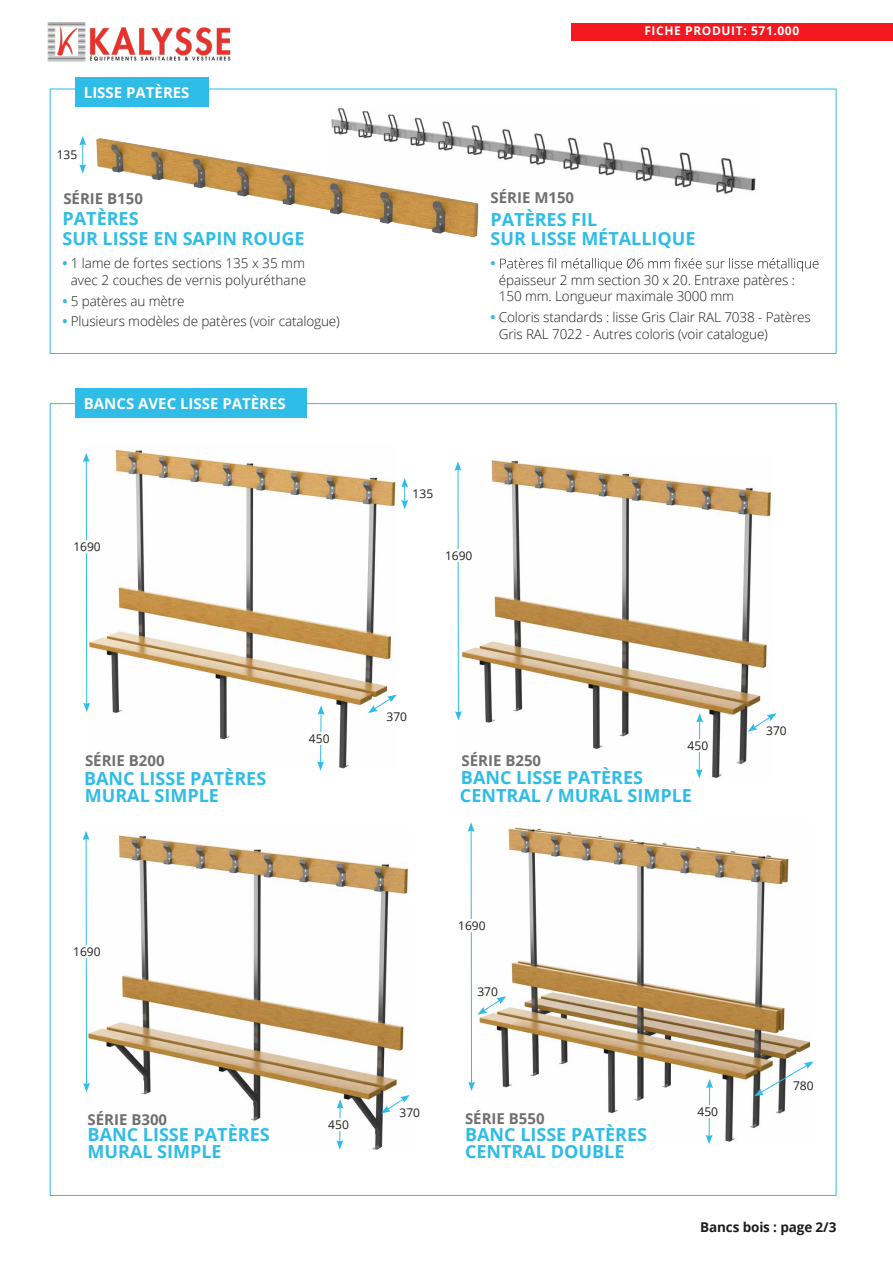
<style>
.page{position:relative;width:893px;height:1263px;background:#fff}
.page>*{position:absolute;margin:0;border:0;box-sizing:border-box;transform-origin:0 0}
.t1{font:700 18px/16.5px "Open Sans";color:#2fbce6}
.t2{font:700 15px "Open Sans";color:#706f6f}
.t3{font:700 15px "Open Sans";color:#fff}
.t4{font:300 13.5px/16.5px "Open Sans";letter-spacing:-.01em;color:#1d1d1b}
.t5{font:700 13.5px "Open Sans";letter-spacing:-.01em;color:#1d1d1b}
.t6{font:700 13.5px "Open Sans";color:#2fbce6}
.t7{font:12px "Open Sans";color:#1d1d1b}
.t8{font:700 12px "Open Sans";letter-spacing:.05em;color:#fff}
.s1{font-weight:700;color:#2fbce6}
</style>
<div class="page">
<img style="left:47px;top:22px;width:184px;height:40px">
<img style="left:331px;top:107px;width:425px;height:87px">
<img style="left:87px;top:449px;width:310px;height:320px">
<img style="left:87px;top:835px;width:322px;height:315px">
<img style="left:460px;top:460px;width:312px;height:319px">
<img style="left:479px;top:827px;width:331px;height:315px">
<div style="left:75px;top:388px;width:231px;height:30px;background:#2fbce6"></div>
<div style="left:75px;top:77px;width:134px;height:30px;background:#2fbce6"></div>
<img style="left:96px;top:138px;width:382px;height:99px">
<svg style="left:79px;top:136px;width:7px;height:38px"></svg>
<svg style="left:500px;top:258px;width:318px;height:14px"></svg>
<hr style="left:86px;top:460px;width:1px;height:245px;background:#2fbce6">
<svg style="left:83px;top:453px;width:7px;height:9px"></svg>
<svg style="left:83px;top:702px;width:7px;height:10px"></svg>
<div style="left:73px;top:540px;width:28px;height:13px;background:#fff"></div>
<svg style="left:368px;top:694px;width:29px;height:19px"></svg>
<hr style="left:458px;top:468px;width:1px;height:245px;background:#2fbce6">
<svg style="left:454px;top:461px;width:7px;height:10px"></svg>
<svg style="left:455px;top:711px;width:7px;height:9px"></svg>
<div style="left:445px;top:549px;width:27px;height:12px;background:#fff"></div>
<svg style="left:748px;top:713px;width:28px;height:19px"></svg>
<svg style="left:381px;top:1095px;width:29px;height:18px"></svg>
<svg style="left:477px;top:996px;width:29px;height:19px"></svg>
<hr style="left:86px;top:838px;width:1px;height:247px;background:#2fbce6">
<svg style="left:83px;top:831px;width:7px;height:9px"></svg>
<svg style="left:83px;top:1083px;width:7px;height:9px"></svg>
<div style="left:73px;top:945px;width:28px;height:13px;background:#fff"></div>
<hr style="left:471px;top:829px;width:1px;height:255px;background:#2fbce6">
<svg style="left:468px;top:822px;width:7px;height:10px"></svg>
<svg style="left:468px;top:1081px;width:7px;height:10px"></svg>
<div style="left:458px;top:919px;width:28px;height:13px;background:#fff"></div>
<svg style="left:317px;top:705px;width:7px;height:66px"></svg>
<div style="left:309px;top:732px;width:21px;height:12px;background:#fff"></div>
<svg style="left:696px;top:713px;width:7px;height:65px"></svg>
<div style="left:688px;top:739px;width:20px;height:13px;background:#fff"></div>
<svg style="left:706px;top:1079px;width:7px;height:65px"></svg>
<div style="left:697px;top:1105px;width:21px;height:13px;background:#fff"></div>
<hr style="left:339px;top:1106px;width:1px;height:37px;background:#2fbce6">
<svg style="left:337px;top:1099px;width:6px;height:10px"></svg>
<svg style="left:336px;top:1140px;width:7px;height:10px"></svg>
<div style="left:328px;top:1118px;width:21px;height:13px;background:#fff"></div>
<svg style="left:754px;top:1061px;width:60px;height:35px"></svg>
<svg style="left:401px;top:478px;width:7px;height:31px"></svg>
<div style="left:571px;top:23px;width:322px;height:17px;background:#f41821"></div>
<p class="t3" style="left:84px;top:82px;width:107px">LISSE PATÈRES</p>
<p class="t7" style="left:57px;top:147px;width:22px">135</p>
<p class="t2" style="left:63px;top:188px;width:81px">SÉRIE B150</p>
<h1 class="t1" style="left:63px;top:208px;width:244px;line-height:19.5px">PATÈRES<br>SUR LISSE EN SAPIN ROUGE</h1>
<p class="t4" style="left:63px;top:255px;width:245px;text-align:right"><span class="s1">•</span> 1 lame de fortes sections 135 x 35 mm avec 2 couches de vernis polyuréthane</p>
<p class="t4" style="left:63px;top:292px;width:124px"><span class="s1">•</span> 5 patères au mètre</p>
<p class="t4" style="left:63px;top:313px;width:279px"><span class="s1">•</span> Plusieurs modèles de patères (voir catalogue)</p>
<p class="t3" style="left:84px;top:393px;width:203px">BANCS AVEC LISSE PATÈRES</p>
<p class="t7" style="left:73px;top:538px;width:29px">1690</p>
<p class="t8" style="left:644px;top:22px;width:156px">FICHE PRODUIT: 571.000</p>
<p class="t2" style="left:490px;top:187px;width:85px">SÉRIE M150</p>
<h1 class="t1" style="left:490px;top:209px;width:207px;line-height:19.5px">PATÈRES FIL<br>SUR LISSE MÉTALLIQUE</h1>
<p class="t6" style="left:490px;top:254px;width:7px">•</p>
<p class="t4" style="left:499px;top:271px;width:298px">épaisseur 2 mm section 30 x 20. Entraxe patères :<br>150 mm. Longueur maximale 3000 mm</p>
<p class="t4" style="left:499px;top:309px;width:313px;text-indent:-8px"><span class="s1">•</span> Coloris standards : lisse Gris Clair RAL 7038 - Patères<br>Gris RAL 7022 - Autres coloris (voir catalogue)</p>
<p class="t7" style="left:413px;top:485px;width:22px">135</p>
<p class="t7" style="left:445px;top:547px;width:29px">1690</p>
<p class="t2" style="left:85px;top:750px;width:81px">SÉRIE B200</p>
<h1 class="t1" style="left:84px;top:769px;width:184px;line-height:17.5px">BANC LISSE PATÈRES<br>MURAL SIMPLE</h1>
<p class="t7" style="left:309px;top:730px;width:22px">450</p>
<p class="t7" style="left:386px;top:708px;width:22px">370</p>
<p class="t7" style="left:688px;top:738px;width:22px">450</p>
<p class="t2" style="left:462px;top:750px;width:81px">SÉRIE B250</p>
<h1 class="t1" style="left:460px;top:768px;width:233px;line-height:18.3px">BANC LISSE PATÈRES<br>CENTRAL / MURAL SIMPLE</h1>
<p class="t7" style="left:766px;top:723px;width:22px">370</p>
<p class="t7" style="left:73px;top:944px;width:29px">1690</p>
<p class="t2" style="left:88px;top:1108px;width:81px">SÉRIE B300</p>
<h1 class="t1" style="left:88px;top:1126px;width:184px">BANC LISSE PATÈRES<br>MURAL SIMPLE</h1>
<p class="t7" style="left:328px;top:1116px;width:22px">450</p>
<p class="t7" style="left:458px;top:917px;width:29px">1690</p>
<p class="t7" style="left:477px;top:984px;width:22px">370</p>
<p class="t7" style="left:400px;top:1104px;width:22px">370</p>
<p class="t2" style="left:465px;top:1108px;width:81px">SÉRIE B550</p>
<h1 class="t1" style="left:465px;top:1126px;width:184px">BANC LISSE PATÈRES<br>CENTRAL DOUBLE</h1>
<p class="t7" style="left:697px;top:1103px;width:22px">450</p>
<p class="t7" style="left:793px;top:1077px;width:22px">780</p>
<p class="t5" style="left:700px;top:1217px;width:138px">Bancs bois : page 2/3</p>
</div>
